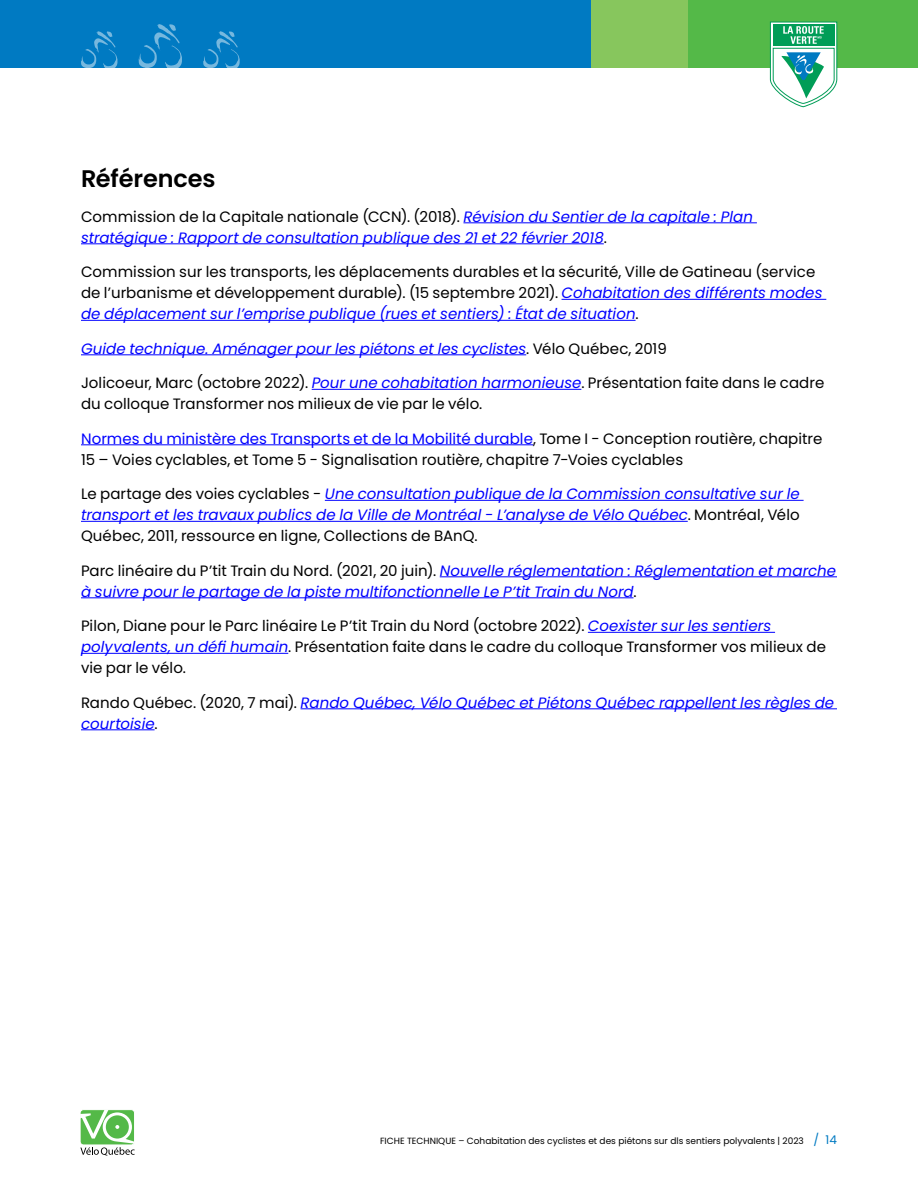
<style>
.page{position:relative;width:918px;height:1188px;background:#fff}
.page>*{position:absolute;margin:0;border:0;box-sizing:border-box;transform-origin:0 0}
.t1{font:600 24px "Poppins";letter-spacing:-.005em;color:#000}
.t2{font:15px/21px "Poppins";letter-spacing:.005em;color:#000}
.t3{font:italic 15px/21px "Poppins";letter-spacing:.005em;color:#00f}
.t4{font:9px "Poppins";color:#000}
.s1{font-style:normal;color:#000}
.s2{font-style:italic;color:#00f}
.s3{color:#00f}
.s4{font-size:12px;color:#007ac2}
</style>
<div class="page">
<div style="left:0;top:0;width:591px;height:68px;background:#007ac2"></div>
<div style="left:591px;top:0;width:97px;height:68px;background:#87c65d"></div>
<div style="left:688px;top:0;width:230px;height:68px;background:#54b948"></div>
<div style="left:80px;top:1109px;width:55px;height:36px;border:1px solid #fff;border-radius:3px"></div>
<svg style="left:80px;top:1110px;width:55px;height:46px"></svg>
<hr style="left:463px;top:222px;width:294px;height:1px;background:#00f">
<hr style="left:81px;top:243px;width:523px;height:1px;background:#00f">
<hr style="left:562px;top:299px;width:264px;height:1px;background:#00f">
<hr style="left:81px;top:320px;width:555px;height:1px;background:#00f">
<hr style="left:81px;top:354px;width:445px;height:1px;background:#00f">
<hr style="left:312px;top:389px;width:269px;height:1px;background:#00f">
<hr style="left:81px;top:444px;width:452px;height:1px;background:#00f">
<hr style="left:325px;top:500px;width:479px;height:1px;background:#00f">
<hr style="left:81px;top:521px;width:607px;height:1px;background:#00f">
<hr style="left:440px;top:576px;width:397px;height:1px;background:#00f">
<hr style="left:81px;top:597px;width:553px;height:1px;background:#00f">
<hr style="left:588px;top:632px;width:187px;height:1px;background:#00f">
<hr style="left:81px;top:653px;width:207px;height:1px;background:#00f">
<hr style="left:301px;top:708px;width:536px;height:1px;background:#00f">
<hr style="left:81px;top:729px;width:74px;height:1px;background:#00f">
<svg style="left:770px;top:22px;width:67px;height:85px"></svg>
<svg style="left:81px;top:31px;width:37px;height:37px"></svg>
<svg style="left:139px;top:24px;width:43px;height:44px"></svg>
<svg style="left:203px;top:31px;width:37px;height:37px"></svg>
<h1 class="t1" style="left:81px;top:165px;width:136px">Références</h1>
<p class="t3" style="left:81px;top:206px;width:674px"><span class="s1">Commission de la Capitale nationale (CCN). (2018).</span> Révision du Sentier de la capitale : Plan stratégique : Rapport de consultation publique des 21 et 22 février 2018<span class="s1">.</span></p>
<p class="t2" style="left:81px;top:262px;width:743px">Commission sur les transports, les déplacements durables et la sécurité, Ville de Gatineau (service de l’urbanisme et développement durable). (15 septembre 2021). <span class="s2">Cohabitation des différents modes de déplacement sur l’emprise publique (rues et sentiers) : État de situation</span>.</p>
<p class="t3" style="left:81px;top:338px;width:587px">Guide technique. Aménager pour les piétons et les cyclistes<span class="s1">. Vélo Québec, 2019</span></p>
<p class="t2" style="left:81px;top:373px;width:745px">Jolicoeur, Marc (octobre 2022). <span class="s2">Pour une cohabitation harmonieuse</span>. Présentation faite dans le cadre du colloque Transformer nos milieux de vie par le vélo.</p>
<p class="t2" style="left:81px;top:428px;width:743px"><span class="s3">Normes du ministère des Transports et de la Mobilité durable</span>, Tome I - Conception routière, chapitre<br>15 – Voies cyclables, et Tome 5 - Signalisation routière, chapitre 7-Voies cyclables</p>
<p class="t3" style="left:81px;top:484px;width:720px;text-align:justify"><span class="s1">Le partage des voies cyclables -</span> Une consultation publique de la Commission consultative sur le transport et les travaux publics de la Ville de Montréal - L’analyse de Vélo Québec<span class="s1">. Montréal, Vélo Québec, 2011, ressource en ligne, Collections de BAnQ.</span></p>
<p class="t3" style="left:81px;top:560px;width:757px"><span class="s1">Parc linéaire du P’tit Train du Nord. (2021, 20 juin).</span> Nouvelle réglementation : Réglementation et marche à suivre pour le partage de la piste multifonctionnelle Le P’tit Train du Nord<span class="s1">.</span></p>
<p class="t2" style="left:81px;top:616px;width:747px">Pilon, Diane pour le Parc linéaire Le P’tit Train du Nord (octobre 2022). <span class="s2">Coexister sur les sentiers polyvalents, un défi humain</span>. Présentation faite dans le cadre du colloque Transformer vos milieux de vie par le vélo.</p>
<p class="t3" style="left:81px;top:692px;width:755px"><span class="s1">Rando Québec. (2020, 7 mai).</span> Rando Québec, Vélo Québec et Piétons Québec rappellent les règles de courtoisie<span class="s1">.</span></p>
<p class="t4" style="left:380px;top:1136px;width:458px">FICHE TECHNIQUE – Cohabitation des cyclistes et des piétons sur dls sentiers polyvalents | 2023 <span class="s4">/ 14</span></p>
</div>
